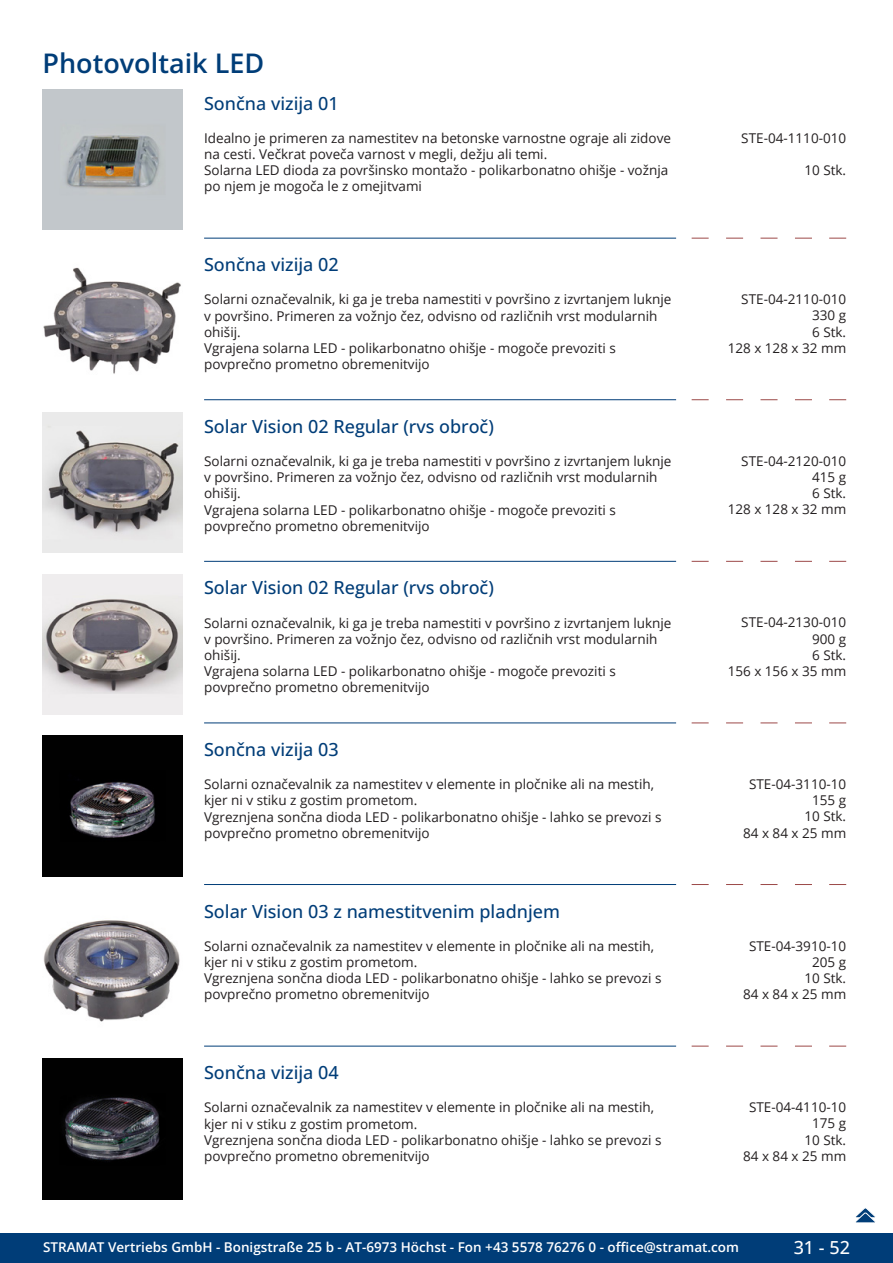
<style>
.page{position:relative;width:893px;height:1263px;background:#fff}
.page>*{position:absolute;margin:0;border:0;box-sizing:border-box;transform-origin:0 0}
.GruppeName{font:600 27px "Open Sans";color:#003d78}
.ArtikelName{font:500 18px "Open Sans";color:#003d78}
.t1{font:500 18px "Open Sans";color:#fff}
.Beschreibung{font:13.5px/16.2px "Open Sans";color:#231f20}
.ArtikelNummer{font:13.5px "Open Sans";color:#231f20}
.t2{font:600 13.5px "Open Sans";color:#fff}
</style>
<div class="page">
<div style="left:0;top:1233px;width:893px;height:30px;background:#003d78"></div>
<img style="left:43px;top:89px;width:140px;height:141px">
<img style="left:43px;top:267px;width:138px;height:107px">
<svg style="left:692px;top:238px;width:17px;height:1px"></svg>
<svg style="left:726px;top:238px;width:17px;height:1px"></svg>
<svg style="left:760px;top:238px;width:17px;height:1px"></svg>
<svg style="left:795px;top:238px;width:17px;height:1px"></svg>
<svg style="left:829px;top:238px;width:17px;height:1px"></svg>
<hr style="left:204px;top:238px;width:472px;height:1px;background:#003d78">
<img style="left:43px;top:412px;width:140px;height:141px">
<svg style="left:692px;top:399px;width:17px;height:1px"></svg>
<svg style="left:726px;top:399px;width:17px;height:1px"></svg>
<svg style="left:760px;top:399px;width:17px;height:1px"></svg>
<svg style="left:795px;top:399px;width:17px;height:1px"></svg>
<svg style="left:829px;top:399px;width:17px;height:1px"></svg>
<hr style="left:204px;top:399px;width:472px;height:1px;background:#003d78">
<img style="left:43px;top:574px;width:140px;height:140px">
<svg style="left:692px;top:561px;width:17px;height:1px"></svg>
<svg style="left:726px;top:561px;width:17px;height:1px"></svg>
<svg style="left:760px;top:561px;width:17px;height:1px"></svg>
<svg style="left:795px;top:561px;width:17px;height:1px"></svg>
<svg style="left:829px;top:561px;width:17px;height:1px"></svg>
<hr style="left:204px;top:561px;width:472px;height:1px;background:#003d78">
<img style="left:43px;top:736px;width:140px;height:140px">
<svg style="left:692px;top:723px;width:17px;height:1px"></svg>
<svg style="left:726px;top:723px;width:17px;height:1px"></svg>
<svg style="left:760px;top:723px;width:17px;height:1px"></svg>
<svg style="left:795px;top:723px;width:17px;height:1px"></svg>
<svg style="left:829px;top:723px;width:17px;height:1px"></svg>
<hr style="left:204px;top:723px;width:472px;height:1px;background:#003d78">
<img style="left:43px;top:920px;width:137px;height:102px">
<svg style="left:692px;top:884px;width:17px;height:1px"></svg>
<svg style="left:726px;top:884px;width:17px;height:1px"></svg>
<svg style="left:760px;top:884px;width:17px;height:1px"></svg>
<svg style="left:795px;top:884px;width:17px;height:1px"></svg>
<svg style="left:829px;top:884px;width:17px;height:1px"></svg>
<hr style="left:204px;top:884px;width:472px;height:1px;background:#003d78">
<img style="left:43px;top:1059px;width:140px;height:140px">
<svg style="left:692px;top:1046px;width:17px;height:1px"></svg>
<svg style="left:726px;top:1046px;width:17px;height:1px"></svg>
<svg style="left:760px;top:1046px;width:17px;height:1px"></svg>
<svg style="left:795px;top:1046px;width:17px;height:1px"></svg>
<svg style="left:829px;top:1046px;width:17px;height:1px"></svg>
<hr style="left:204px;top:1046px;width:472px;height:1px;background:#003d78">
<svg style="left:855px;top:1208px;width:21px;height:15px"></svg>
<p class="GruppeName" style="left:43px;top:44px;width:223px">Photovoltaik LED</p>
<p class="ArtikelName" style="left:204px;top:91px;width:136px">Sončna vizija 01</p>
<p class="Beschreibung" style="left:204px;top:129px;width:468px">Idealno je primeren za namestitev na betonske varnostne ograje ali zidove na cesti. Večkrat poveča varnost v megli, dežju ali temi.<br>Solarna LED dioda za površinsko montažo - polikarbonatno ohišje - vožnja po njem je mogoča le z omejitvami</p>
<p class="ArtikelNummer" style="left:741px;top:128px;width:106px">STE-04-1110-010</p>
<p class="ArtikelNummer" style="left:804px;top:161px;width:43px">10 Stk.</p>
<p class="ArtikelName" style="left:204px;top:252px;width:136px">Sončna vizija 02</p>
<p class="Beschreibung" style="left:204px;top:291px;width:469px">Solarni označevalnik, ki ga je treba namestiti v površino z izvrtanjem luknje v površino. Primeren za vožnjo čez, odvisno od različnih vrst modularnih ohišij.<br>Vgrajena solarna LED - polikarbonatno ohišje - mogoče prevoziti s povprečno prometno obremenitvijo</p>
<p class="ArtikelNummer" style="left:741px;top:290px;width:106px">STE-04-2110-010</p>
<p class="ArtikelNummer" style="left:812px;top:306px;width:36px">330 g</p>
<p class="ArtikelNummer" style="left:812px;top:322px;width:36px">6 Stk.</p>
<p class="ArtikelNummer" style="left:728px;top:339px;width:120px">128 x 128 x 32 mm</p>
<p class="ArtikelName" style="left:204px;top:414px;width:291px">Solar Vision 02 Regular (rvs obroč)</p>
<p class="Beschreibung" style="left:204px;top:453px;width:469px">Solarni označevalnik, ki ga je treba namestiti v površino z izvrtanjem luknje v površino. Primeren za vožnjo čez, odvisno od različnih vrst modularnih ohišij.<br>Vgrajena solarna LED - polikarbonatno ohišje - mogoče prevoziti s povprečno prometno obremenitvijo</p>
<p class="ArtikelNummer" style="left:741px;top:452px;width:106px">STE-04-2120-010</p>
<p class="ArtikelNummer" style="left:812px;top:468px;width:36px">415 g</p>
<p class="ArtikelNummer" style="left:812px;top:484px;width:36px">6 Stk.</p>
<p class="ArtikelNummer" style="left:728px;top:500px;width:120px">128 x 128 x 32 mm</p>
<p class="ArtikelName" style="left:204px;top:575px;width:291px">Solar Vision 02 Regular (rvs obroč)</p>
<p class="Beschreibung" style="left:204px;top:614px;width:469px">Solarni označevalnik, ki ga je treba namestiti v površino z izvrtanjem luknje v površino. Primeren za vožnjo čez, odvisno od različnih vrst modularnih ohišij.<br>Vgrajena solarna LED - polikarbonatno ohišje - mogoče prevoziti s povprečno prometno obremenitvijo</p>
<p class="ArtikelNummer" style="left:741px;top:613px;width:106px">STE-04-2130-010</p>
<p class="ArtikelNummer" style="left:812px;top:629px;width:36px">900 g</p>
<p class="ArtikelNummer" style="left:812px;top:646px;width:36px">6 Stk.</p>
<p class="ArtikelNummer" style="left:728px;top:662px;width:120px">156 x 156 x 35 mm</p>
<p class="ArtikelName" style="left:204px;top:737px;width:136px">Sončna vizija 03</p>
<p class="Beschreibung" style="left:204px;top:776px;width:459px">Solarni označevalnik za namestitev v elemente in pločnike ali na mestih, kjer ni v stiku z gostim prometom.<br>Vgreznjena sončna dioda LED - polikarbonatno ohišje - lahko se prevozi s povprečno prometno obremenitvijo</p>
<p class="ArtikelNummer" style="left:749px;top:775px;width:99px">STE-04-3110-10</p>
<p class="ArtikelNummer" style="left:812px;top:791px;width:36px">155 g</p>
<p class="ArtikelNummer" style="left:804px;top:807px;width:43px">10 Stk.</p>
<p class="ArtikelNummer" style="left:743px;top:823px;width:105px">84 x 84 x 25 mm</p>
<p class="ArtikelName" style="left:204px;top:899px;width:357px">Solar Vision 03 z namestitvenim pladnjem</p>
<p class="Beschreibung" style="left:204px;top:937px;width:459px">Solarni označevalnik za namestitev v elemente in pločnike ali na mestih, kjer ni v stiku z gostim prometom.<br>Vgreznjena sončna dioda LED - polikarbonatno ohišje - lahko se prevozi s povprečno prometno obremenitvijo</p>
<p class="ArtikelNummer" style="left:749px;top:936px;width:99px">STE-04-3910-10</p>
<p class="ArtikelNummer" style="left:812px;top:953px;width:36px">205 g</p>
<p class="ArtikelNummer" style="left:804px;top:969px;width:43px">10 Stk.</p>
<p class="ArtikelNummer" style="left:743px;top:985px;width:105px">84 x 84 x 25 mm</p>
<p class="ArtikelName" style="left:204px;top:1060px;width:136px">Sončna vizija 04</p>
<p class="Beschreibung" style="left:204px;top:1099px;width:459px">Solarni označevalnik za namestitev v elemente in pločnike ali na mestih, kjer ni v stiku z gostim prometom.<br>Vgreznjena sončna dioda LED - polikarbonatno ohišje - lahko se prevozi s povprečno prometno obremenitvijo</p>
<p class="ArtikelNummer" style="left:749px;top:1098px;width:99px">STE-04-4110-10</p>
<p class="ArtikelNummer" style="left:812px;top:1114px;width:36px">175 g</p>
<p class="ArtikelNummer" style="left:804px;top:1130px;width:43px">10 Stk.</p>
<p class="ArtikelNummer" style="left:743px;top:1147px;width:105px">84 x 84 x 25 mm</p>
<p class="t2" style="left:43px;top:1238px;width:698px">STRAMAT Vertriebs GmbH - Bonigstraße 25 b - AT-6973 Höchst - Fon +43 5578 76276 0 - office@stramat.com</p>
<h2 class="t1" style="left:794px;top:1234px;width:58px">31 - 52</h2>
</div>
